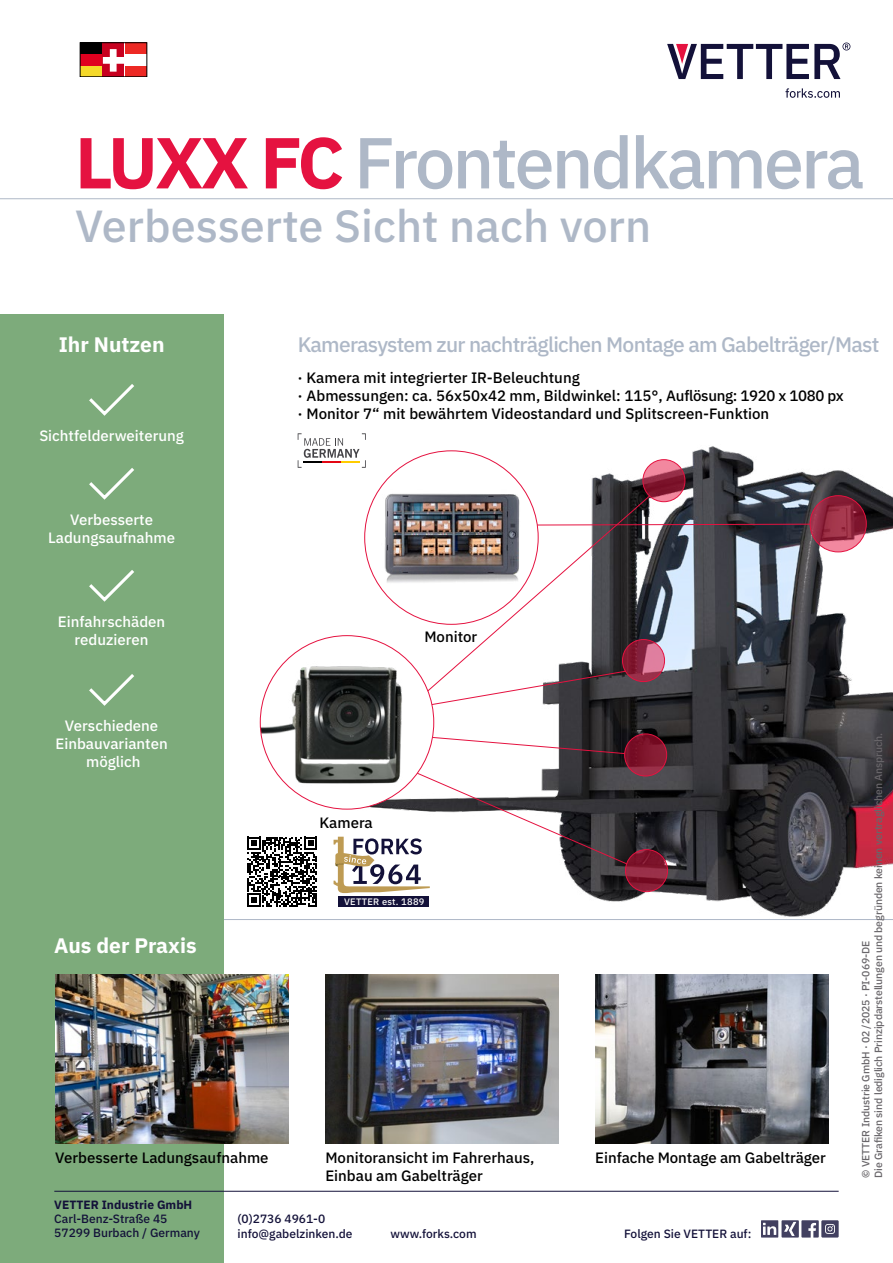
<style>
.page{position:relative;width:893px;height:1263px;background:#fff}
.page>*{position:absolute;margin:0;border:0;box-sizing:border-box;transform-origin:0 0}
.t1{font:500 72px "IBM Plex Sans";letter-spacing:-.04em;color:#aeb8c7}
.t2{font:500 45px "IBM Plex Sans";color:#aeb8c7}
.t3{font:500 21px "IBM Plex Sans";letter-spacing:-.035em;color:#aeb8c7}
.t4{font:700 21px "IBM Plex Sans";color:#fff}
.t5{font:500 15px/18px "IBM Plex Sans";color:#000}
.t6{font:500 15px/18px "IBM Plex Sans";color:#fff;text-align:center}
.t7{font:500 12px/14.4px "IBM Plex Sans";color:#131139}
.t8{font:700 12px "IBM Plex Sans";color:#131139}
.t9{font:500 10.5px/12.6px "IBM Plex Sans";letter-spacing:-.01em;color:#69666a}
.t10{font:500 9.3px "IBM Plex Sans";letter-spacing:.025em;color:#fff}
.s1{font-weight:700;color:#e51240}
</style>
<div class="page">
<svg style="left:667px;top:43px;width:183px;height:36px"></svg>
<svg style="left:785px;top:88px;width:55px;height:10px"></svg>
<img style="left:223px;top:397px;width:670px;height:530px">
<hr style="left:0;top:919px;width:893px;height:1px;background:#aeb8c7">
<div style="left:0;top:315px;width:223px;height:948px;background:#7dab7b"></div>
<img style="left:596px;top:974px;width:233px;height:169px">
<img style="left:55px;top:974px;width:234px;height:169px">
<hr style="left:0;top:198px;width:893px;height:1px;background:#aeb8c7">
<svg style="left:298px;top:433px;width:68px;height:35px"></svg>
<svg style="left:334px;top:771px;width:293px;height:123px"></svg>
<svg style="left:434px;top:736px;width:191px;height:18px"></svg>
<div style="left:260px;top:636px;width:174px;height:173px;background:#fff;border-radius:50%"></div>
<img style="left:260px;top:643px;width:174px;height:152px">
<div style="left:365px;top:451px;width:173px;height:173px;background:#fff;border-radius:50%"></div>
<img style="left:381px;top:493px;width:135px;height:97px">
<svg style="left:810px;top:496px;width:56px;height:56px"></svg>
<div style="left:810px;top:495px;width:57px;height:57px;border:1px solid #e51240;border-radius:50%"></div>
<svg style="left:625px;top:734px;width:42px;height:42px"></svg>
<div style="left:624px;top:733px;width:43px;height:43px;border:1px solid #e51240;border-radius:50%"></div>
<svg style="left:625px;top:849px;width:42px;height:43px"></svg>
<div style="left:625px;top:849px;width:43px;height:43px;border:1px solid #e51240;border-radius:50%"></div>
<svg style="left:643px;top:460px;width:42px;height:42px"></svg>
<div style="left:642px;top:459px;width:43px;height:43px;border:1px solid #e51240;border-radius:50%"></div>
<svg style="left:395px;top:495px;width:415px;height:210px"></svg>
<div style="left:80px;top:43px;width:21px;height:12px;background:#000"></div>
<div style="left:80px;top:55px;width:21px;height:12px;background:#e0001f"></div>
<div style="left:80px;top:67px;width:21px;height:10px;background:#f5d929"></div>
<div style="left:103px;top:43px;width:21px;height:34px;background:#c7001f"></div>
<svg style="left:103px;top:49px;width:21px;height:23px"></svg>
<div style="left:126px;top:43px;width:21px;height:11px;background:#ed2924"></div>
<div style="left:126px;top:66px;width:21px;height:11px;background:#ed2924"></div>
<div style="left:80px;top:43px;width:67px;height:34px;border:1px solid #000"></div>
<hr style="left:54px;top:1191px;width:785px;height:1px;background:#131139">
<svg style="left:761px;top:1220px;width:78px;height:17px"></svg>
<svg style="left:89px;top:384px;width:45px;height:32px"></svg>
<svg style="left:89px;top:570px;width:45px;height:32px"></svg>
<svg style="left:89px;top:468px;width:45px;height:32px"></svg>
<svg style="left:89px;top:674px;width:45px;height:32px"></svg>
<div style="left:240px;top:829px;width:85px;height:85px;background:#fff"></div>
<svg style="left:247px;top:837px;width:70px;height:70px"></svg>
<img style="left:325px;top:974px;width:233px;height:169px">
<h1 class="t1" style="left:75px;top:107px;width:791px"><span class="s1">LUXX FC</span> Frontendkamera</h1>
<h2 class="t2" style="left:75px;top:191px;width:578px">Verbesserte Sicht nach vorn</h2>
<h3 class="t4" style="left:59px;top:328px;width:107px">Ihr Nutzen</h3>
<p class="t6" style="left:39px;top:425px;width:146px">Sichtfelderweiterung</p>
<p class="t6" style="left:48px;top:509px;width:128px">Verbesserte<br>Ladungsaufnahme</p>
<p class="t6" style="left:58px;top:611px;width:109px">Einfahrschäden reduzieren</p>
<h3 class="t3" style="left:298px;top:329px;width:583px">Kamerasystem zur nachträglichen Montage am Gabelträger/Mast</h3>
<p class="t5" style="left:298px;top:367px;width:548px">· Kamera mit integrierter IR-Beleuchtung<br>· Abmessungen: ca. 56x50x42 mm, Bildwinkel: 115°, Auflösung: 1920 x 1080 px · Monitor 7“ mit bewährtem Videostandard und Splitscreen-Funktion</p>
<p class="t5" style="left:424px;top:626px;width:54px">Monitor</p>
<p class="t6" style="left:55px;top:715px;width:114px">Verschiedene<br>Einbauvarianten möglich</p>
<h3 class="t4" style="left:54px;top:929px;width:144px">Aus der Praxis</h3>
<p class="t5" style="left:319px;top:812px;width:55px">Kamera</p>
<p class="t10" style="left:344px;top:894px;width:82px">VETTER est. 1889</p>
<p class="t5" style="left:55px;top:1147px;width:215px">Verbesserte Ladungsaufnahme</p>
<p class="t5" style="left:325px;top:1147px;width:211px">Monitoransicht im Fahrerhaus,</p>
<p class="t5" style="left:595px;top:1147px;width:232px">Einfache Montage am Gabelträger</p>
<p class="t5" style="left:325px;top:1165px;width:159px">Einbau am Gabelträger</p>
<p class="t8" style="left:54px;top:1195px;width:140px">VETTER Industrie GmbH</p>
<p class="t7" style="left:54px;top:1210px;width:147px">Carl-Benz-Straße 45<br>57299 Burbach / Germany</p>
<p class="t7" style="left:238px;top:1211px;width:116px">(0)2736 4961-0 info@gabelzinken.de</p>
<p class="t7" style="left:390px;top:1225px;width:88px">www.forks.com</p>
<p class="t7" style="left:624px;top:1225px;width:129px">Folgen Sie VETTER auf:</p>
<p class="t9" style="left:859px;top:1178px;width:447px;rotate:-90deg">© VETTER Industrie GmbH · 02 /2025 · PI-069-DE<br>Die Grafiken sind lediglich Prinzipdarstellungen und begründen keinen vertraglichen Anspruch.</p>
</div>
